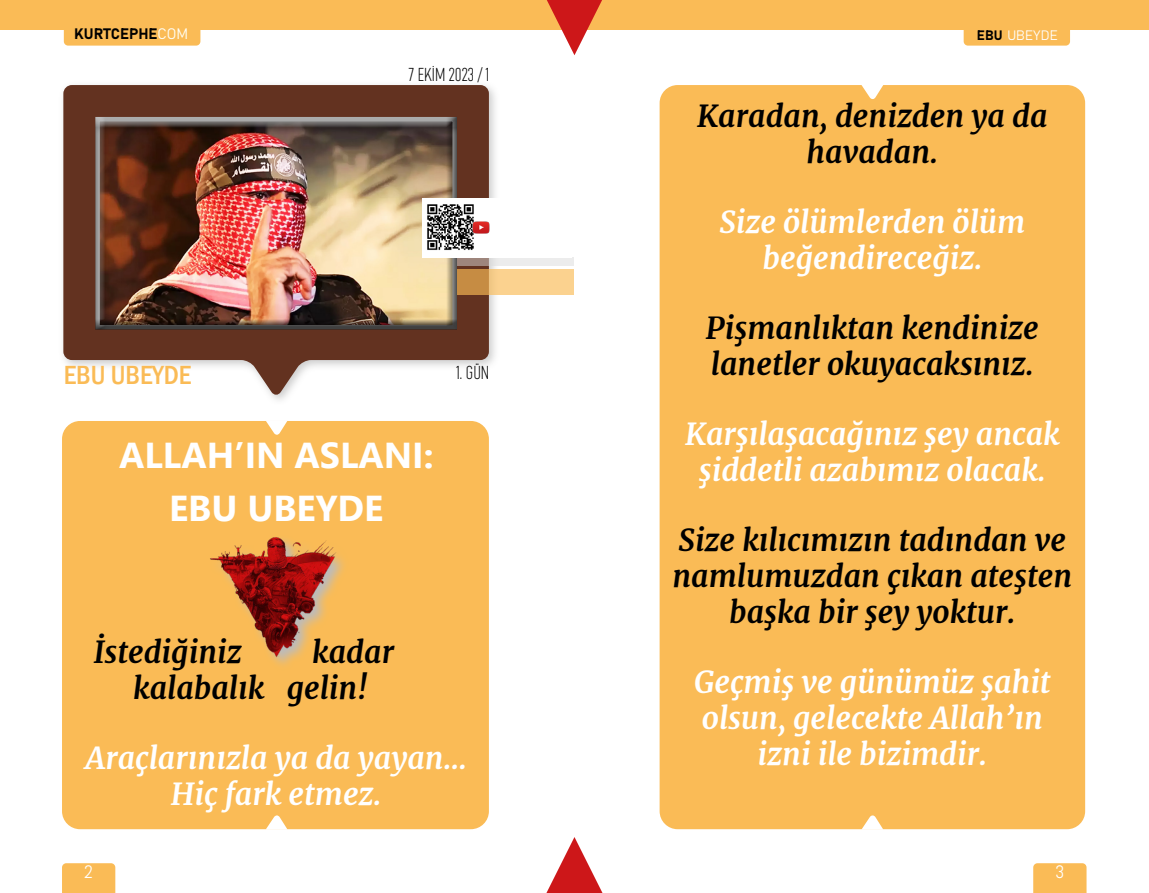
<style>
.page{position:relative;width:1149px;height:893px;background:#fff}
.page>*{position:absolute;margin:0;border:0;box-sizing:border-box;transform-origin:0 0}
.t1{font:108px "Times New Roman";color:#cd1719}
.t2{font:700 36px/52.8px "Segoe UI";color:#fff;text-align:center}
.t3{font:italic 700 30px/36px "Merriweather";color:#fff;text-align:center}
.t4{font:italic 700 30px/36px "Merriweather";color:#000;text-align:center}
.t5{font:500 condensed 27px "Franklin Gothic";color:#fabb56}
.t6{font:18px "Framer Sans 300";color:#000}
.t7{font:18px "Abel Pro";color:#fff}
.t8{font:15px "Bahnschrift";color:#000}
.t9{font:13.5px "Bahnschrift";letter-spacing:.02em;color:#fff}
.s1{color:#fffef5}
.s2{color:#000}
</style>
<div class="page">
<div style="left:62px;top:421px;width:427px;height:408px;background:#fabb56;border-radius:18px"></div>
<div style="left:62px;top:863px;width:53px;height:30px;background:#fabb56"></div>
<div style="left:574px;top:0;width:574px;height:30px;background:#fabb56"></div>
<div style="left:963px;top:16px;width:106px;height:30px;background:#fabb56;border-radius:4px"></div>
<div style="left:0;top:0;width:574px;height:30px;background:#fabb56"></div>
<div style="left:64px;top:16px;width:136px;height:30px;background:#fabb56;border-radius:4px"></div>
<div style="left:1033px;top:863px;width:53px;height:30px;background:#fabb56"></div>
<div style="left:58px;top:80px;width:442px;height:326px;background:#bcbcbc;opacity:.75"></div>
<svg style="left:63px;top:85px;width:426px;height:311px;fill:#633220"></svg>
<svg style="left:469px;top:257px;width:104px;height:9px"></svg>
<svg style="left:469px;top:269px;width:104px;height:25px;background:#f0c37f"></svg>
<div style="left:659px;top:85px;width:425px;height:744px;background:#fabb56;border-radius:18px"></div>
<svg style="left:266px;top:421px;width:21px;height:14px"></svg>
<svg style="left:265px;top:815px;width:22px;height:15px"></svg>
<svg style="left:861px;top:85px;width:22px;height:14px"></svg>
<svg style="left:861px;top:815px;width:22px;height:15px"></svg>
<div style="left:84px;top:106px;width:381px;height:224px;background:#633220"></div>
<div style="left:89px;top:110px;width:378px;height:220px;background:#000;opacity:.75"></div>
<img style="left:210px;top:537px;width:134px;height:123px">
<div style="left:422px;top:198px;width:149px;height:59px;background:#fff"></div>
<img style="left:427px;top:204px;width:49px;height:46px">
<img style="left:472px;top:222px;width:17px;height:12px">
<p class="t8" style="left:74px;top:23px;width:115px">KURTCEPHE<span class="s1">COM</span></p>
<p class="t6" style="left:408px;top:62px;width:82px">7 EKİM 2023 / 1</p>
<p class="t5" style="left:64px;top:357px;width:129px">EBU UBEYDE</p>
<p class="t2" style="left:119px;top:426px;width:316px">ALLAH’IN ASLANI:<br>EBU UBEYDE</p>
<p class="t6" style="left:456px;top:360px;width:35px">1. GÜN</p>
<p class="t4" style="left:94px;top:635px;width:149px">İstediğiniz</p>
<p class="t4" style="left:133px;top:635px;width:262px;text-align:left;text-indent:179px">kadar kalabalık gelin!</p>
<p class="t3" style="left:86px;top:741px;width:382px">Araçlarınızla ya da yayan…<br>Hiç fark etmez.</p>
<p class="t7" style="left:84px;top:860px;width:10px">2</p>
<h1 class="t1" style="left:627px;top:951px;width:108px;rotate:-180deg">▼</h1>
<p class="t9" style="left:976px;top:25px;width:82px"><span class="s2">EBU</span> UBEYDE</p>
<p class="t4" style="left:697px;top:99px;width:352px">Karadan, denizden ya da havadan.</p>
<p class="t3" style="left:719px;top:205px;width:307px">Size ölümlerden ölüm beğendireceğiz.</p>
<p class="t4" style="left:705px;top:311px;width:334px;text-align:left">Pişmanlıktan kendinize lanetler okuyacaksınız.</p>
<p class="t3" style="left:684px;top:417px;width:376px">Karşılaşacağınız şey ancak şiddetli azabımız olacak.</p>
<p class="t4" style="left:672px;top:523px;width:401px">Size kılıcımızın tadından ve namlumuzdan çıkan ateşten başka bir şey yoktur.</p>
<p class="t3" style="left:694px;top:665px;width:358px">Geçmiş ve günümüz şahit olsun, gelecekte Allah’ın izni ile bizimdir.</p>
<p class="t7" style="left:1054px;top:860px;width:11px">3</p>
</div>
